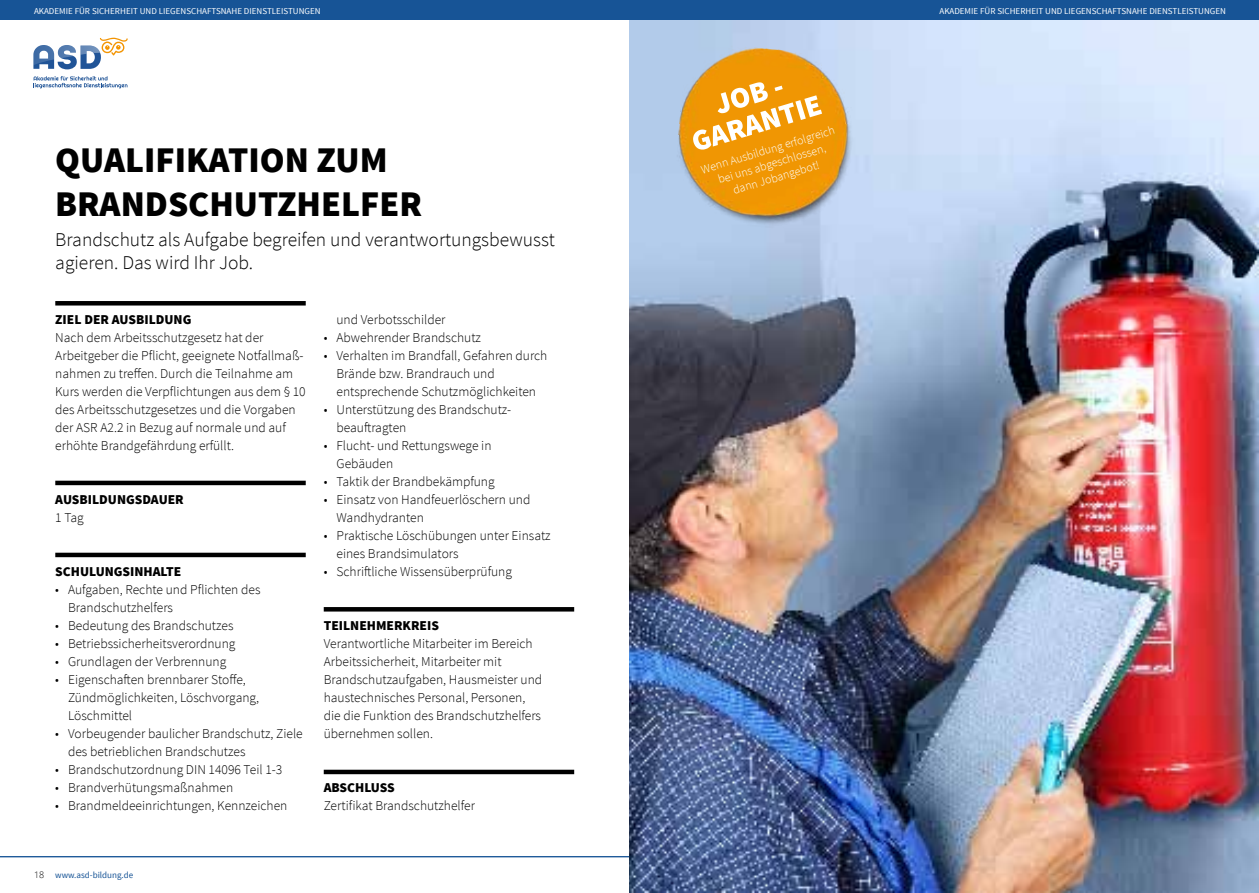
<style>
.page{position:relative;width:1259px;height:893px;background:#fff}
.page>*{position:absolute;margin:0;border:0;box-sizing:border-box;transform-origin:0 0}
.t1{font:900 36px/43.2px "Source Sans Pro";color:#000}
.t2{font:300 19.5px/23.4px "Source Sans Pro";color:#000}
.t3{font:300 13.5px/18px "Source Sans Pro";color:#000}
.t4{font:900 13.5px "Source Sans Pro";color:#000}
.t5{font:300 12px/14.4px "Source Sans Pro";color:#fff;text-align:center}
.t6{font:9px "Source Sans Pro";color:#fff}
.t7{font:9px "Source Sans Pro";color:#175496}
.s1{font-family:"Open Sans";font-weight:300;color:#000}
</style>
<div class="page">
<hr style="left:0;top:856px;width:1259px;height:1px;background:#175496">
<svg style="left:33px;top:38px;width:95px;height:31px"></svg>
<svg style="left:34px;top:76px;width:93px;height:12px"></svg>
<img style="left:629px;top:20px;width:630px;height:873px">
<div style="left:0;top:0;width:1259px;height:20px;background:#175496"></div>
<hr style="left:55px;top:481px;width:251px;height:4px;background:#000">
<hr style="left:55px;top:553px;width:251px;height:4px;background:#000">
<div style="left:55px;top:301px;width:251px;height:5px;background:#000"></div>
<div style="left:324px;top:607px;width:250px;height:5px;background:#000"></div>
<hr style="left:324px;top:770px;width:250px;height:4px;background:#000">
<img style="left:671px;top:42px;width:193px;height:193px">
<svg style="left:693px;top:82px;width:129px;height:68px"></svg>
<p class="t6" style="left:34px;top:5px;width:288px">AKADEMIE FÜR SICHERHEIT UND LIEGENSCHAFTSNAHE DIENSTLEISTUNGEN</p>
<p class="t6" style="left:939px;top:5px;width:288px">AKADEMIE FÜR SICHERHEIT UND LIEGENSCHAFTSNAHE DIENSTLEISTUNGEN</p>
<h1 class="t1" style="left:55px;top:140px;width:368px">QUALIFIKATION ZUM<br>BRANDSCHUTZHELFER</h1>
<h2 class="t2" style="left:55px;top:228px;width:501px">Brandschutz als Aufgabe begreifen und verantwortungsbewusst agieren. Das wird Ihr Job.</h2>
<p class="t4" style="left:55px;top:311px;width:138px">ZIEL DER AUSBILDUNG</p>
<p class="t3" style="left:55px;top:329px;width:252px">Nach dem Arbeitsschutzgesetz hat der Arbeitgeber die Pflicht, geeignete Notfallmaß&shy;nahmen zu treffen. Durch die Teilnahme am Kurs werden die Verpflichtungen aus dem § 10 des Arbeitsschutzgesetzes und die Vorgaben der ASR A2.2 in Bezug auf normale und auf erhöhte Brandgefährdung erfüllt.</p>
<p class="t4" style="left:55px;top:491px;width:130px">AUSBILDUNGSDAUER</p>
<p class="t3" style="left:55px;top:509px;width:30px">1 Tag</p>
<p class="t4" style="left:55px;top:563px;width:127px">SCHULUNGSINHALTE</p>
<p class="t3" style="left:68px;top:581px;width:194px;text-indent:-13px">• Aufgaben, Rechte und Pflichten des<br>Brandschutzhelfers</p>
<p class="t3" style="left:55px;top:617px;width:180px">• Bedeutung des Brandschutzes</p>
<p class="t3" style="left:55px;top:635px;width:182px">• Betriebssicherheitsverordnung</p>
<p class="t3" style="left:55px;top:653px;width:172px">• Grundlagen der Verbrennung</p>
<p class="t3" style="left:68px;top:671px;width:193px;text-indent:-13px">• Eigenschaften brennbarer Stoffe,<br>Zündmöglichkeiten, Löschvorgang,<br>Löschmittel</p>
<p class="t3" style="left:68px;top:725px;width:236px;text-indent:-13px">• Vorbeugender baulicher Brandschutz, Ziele des betrieblichen Brandschutzes</p>
<p class="t3" style="left:55px;top:761px;width:229px">• Brandschutzordnung DIN 14096 Teil 1-3</p>
<p class="t3" style="left:55px;top:779px;width:179px">• Brandverhütungsmaßnahmen</p>
<p class="t3" style="left:55px;top:796px;width:234px">• Brandmeldeeinrichtungen, Kennzeichen</p>
<p class="t3" style="left:336px;top:310px;width:110px">und Verbotsschilder</p>
<p class="t3" style="left:324px;top:328px;width:159px">• Abwehrender Brandschutz</p>
<p class="t3" style="left:336px;top:346px;width:212px;text-indent:-13px">• Verhalten im Brandfall, Gefahren durch<br>Brände bzw. Brandrauch und entsprechende Schutzmöglichkeiten</p>
<p class="t3" style="left:336px;top:400px;width:176px;text-indent:-13px">• Unterstützung des Brandschutz&shy;beauftragten</p>
<p class="t3" style="left:336px;top:436px;width:156px;text-indent:-13px">• Flucht- und Rettungswege in<br>Gebäuden</p>
<p class="t3" style="left:324px;top:472px;width:172px">• Taktik der Brandbekämpfung</p>
<p class="t3" style="left:336px;top:490px;width:195px;text-indent:-13px">• Einsatz von Handfeuerlöschern und<br>Wandhydranten</p>
<p class="t3" style="left:336px;top:526px;width:216px;text-indent:-13px">• Praktische Löschübungen unter Einsatz eines Brandsimulators</p>
<p class="t3" style="left:324px;top:562px;width:190px">• Schriftliche Wissensüberprüfung</p>
<p class="t4" style="left:324px;top:617px;width:117px">TEILNEHMERKREIS</p>
<p class="t3" style="left:324px;top:634px;width:220px">Verantwortliche Mitarbeiter im Bereich Arbeitssicherheit, Mitarbeiter mit Brandschutzaufgaben, Hausmeister und haustechnisches Personal, Personen, die die Funktion des Brandschutzhelfers übernehmen sollen.</p>
<p class="t4" style="left:324px;top:779px;width:73px">ABSCHLUSS</p>
<p class="t3" style="left:324px;top:796px;width:153px">Zertifikat Brandschutzhelfer</p>
<p class="t7" style="left:34px;top:869px;width:101px"><span class="s1">18</span> WWW.ASD-BILDUNG.DE</p>
<p class="t5" style="left:699px;top:163px;width:140px;rotate:-17deg">Wenn Ausbildung erfolgreich bei uns abgeschlossen, dann Jobangebot!</p>
</div>
